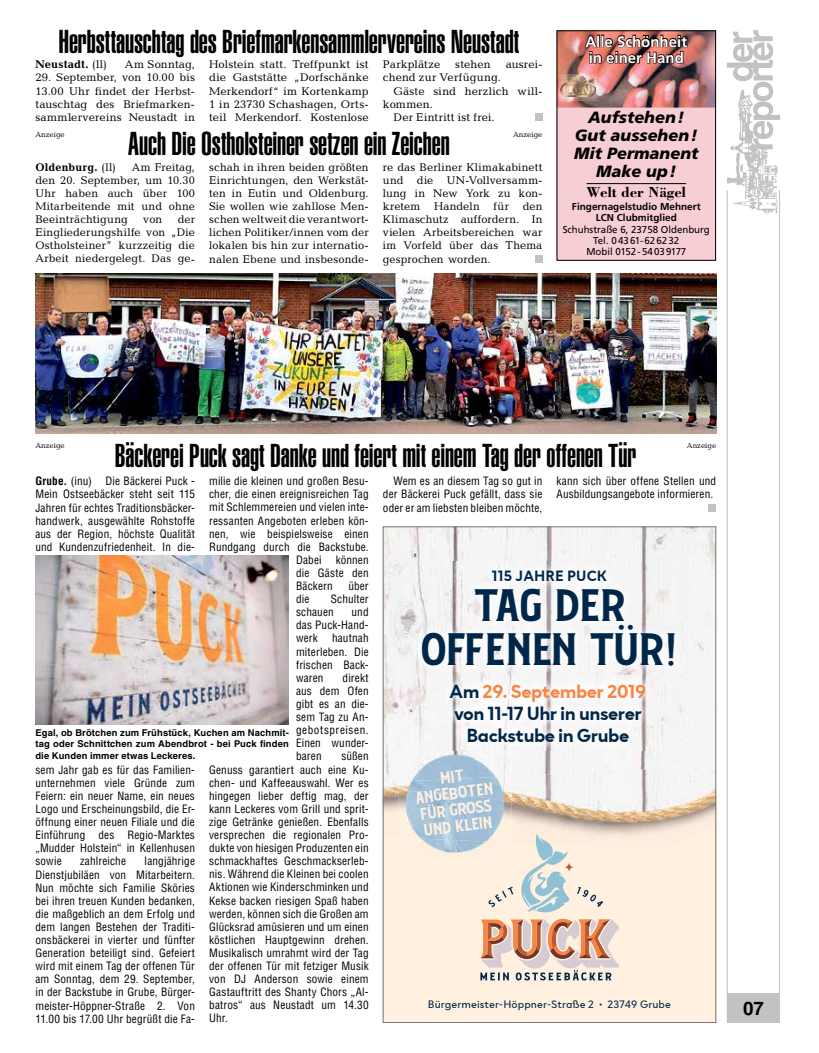
<style>
.page{position:relative;width:819px;height:1053px;background:#fff}
.page>*{position:absolute;margin:0;border:0;box-sizing:border-box;transform-origin:0 0}
.t1{font:45.38px/44px "Bignord";letter-spacing:-.1em;color:#002749;text-align:center}
.t2{font:32.5px "Helvetica LT Std Ultra Comp";letter-spacing:-.005em;color:#000}
.t3{font:700 19.25px/22px "Dacia Spirit";letter-spacing:-.025em;color:#002749;text-align:center}
.t4{font:700 18.75px "Helvetica LT Std";color:#000}
.t5{font:16.62px/16.6px "Bignord";color:#fff0e0;text-align:center}
.t6{font:italic 900 16.25px/18.1px "Frutiger LT Std";color:#000;text-align:center}
.t7{font:700 15.12px "Dacia Spirit";letter-spacing:.01em;color:#002749}
.t8{font:700 15px/16.2px "Frutiger LT Std";color:#fff}
.t9{font:700 15px "Bodoni Std";color:#000}
.t10{font:condensed 11.25px/13.1px "Helvetica LT Std";letter-spacing:.015em;color:#000;text-align:justify}
.t11{font:11.25px/13.1px "Candida Std";letter-spacing:.01em;color:#000;text-align:justify}
.t12{font:700 11.25px "Candida Std";letter-spacing:.01em;color:#000}
.t13{font:11px "Dacia Spirit";letter-spacing:.01em;color:#002749}
.t14{font:10px/11.2px "Frutiger LT Std";color:#000;text-align:center}
.t15{font:700 9.38px/11.2px "Helvetica LT Std";letter-spacing:.015em;color:#000;text-align:justify}
.t16{font:7.5px "Candida Std";color:#000}
.s1{font-weight:400}
.s2{font-weight:700}
.s3{color:#f88545}
</style>
<div class="page">
<div style="left:726px;top:993px;width:53px;height:29px;background:#c3c1c1"></div>
<hr style="left:779px;top:190px;width:1px;height:832px;background:#c3c1c1">
<hr style="left:726px;top:190px;width:1px;height:832px;background:#c3c1c1">
<img style="left:726px;top:149px;width:52px;height:65px">
<svg style="left:726px;top:30px;width:54px;height:119px"></svg>
<img style="left:385px;top:528px;width:329px;height:41px">
<div style="left:674px;top:569px;width:40px;height:190px;background:#f5f5f5"></div>
<img style="left:385px;top:569px;width:39px;height:190px">
<img style="left:424px;top:674px;width:250px;height:23px">
<img style="left:633px;top:697px;width:41px;height:62px">
<img style="left:424px;top:697px;width:16px;height:53px">
<img style="left:538px;top:750px;width:88px;height:9px">
<div style="left:385px;top:759px;width:329px;height:261px;background:#fff0e0"></div>
<img style="left:511px;top:766px;width:203px;height:42px">
<img style="left:385px;top:781px;width:13px;height:56px">
<img style="left:511px;top:801px;width:45px;height:32px">
<img style="left:547px;top:808px;width:89px;height:40px">
<img style="left:636px;top:793px;width:78px;height:56px">
<svg style="left:479px;top:833px;width:140px;height:147px;background:#e3d1c5"></svg>
<img style="left:440px;top:675px;width:214px;height:75px">
<img style="left:413px;top:561px;width:270px;height:113px">
<img style="left:398px;top:750px;width:76px;height:26px">
<img style="left:474px;top:751px;width:37px;height:25px">
<img style="left:398px;top:842px;width:113px;height:14px">
<img style="left:398px;top:776px;width:113px;height:15px">
<img style="left:398px;top:791px;width:113px;height:51px">
<img style="left:440px;top:750px;width:71px;height:1px">
<img style="left:35px;top:555px;width:254px;height:169px">
<div style="left:708px;top:503px;width:8px;height:8px;background:#c3c1c1"></div>
<div style="left:534px;top:255px;width:8px;height:7px;background:#c3c1c1"></div>
<img style="left:35px;top:273px;width:681px;height:160px">
<div style="left:556px;top:30px;width:160px;height:231px;background:#f8ced5"></div>
<img style="left:558px;top:32px;width:156px;height:76px">
<img style="left:584px;top:32px;width:104px;height:45px">
<img style="left:559px;top:74px;width:38px;height:26px">
<img style="left:560px;top:75px;width:35px;height:22px">
<div style="left:556px;top:30px;width:160px;height:231px;border:1px solid #000"></div>
<hr style="left:586px;top:183px;width:100px;height:1px;background:#000">
<div style="left:534px;top:113px;width:8px;height:8px;background:#c3c1c1"></div>
<svg style="left:428px;top:803px;width:5px;height:3px"></svg>
<p class="t2" style="left:58px;top:23px;width:462px">Herbsttauschtag des Briefmarkensammlervereins Neustadt</p>
<p class="t12" style="left:35px;top:58px;width:73px">Neustadt. <span class="s1">(ll)</span></p>
<p class="t11" style="left:125px;top:58px;width:72px">Am Sonntag,</p>
<p class="t11" style="left:35px;top:71px;width:161px">29. September, von 10.00 bis 13.00 Uhr findet der Herbst&shy;tauschtag des Briefmarken&shy;sammlervereins Neustadt in</p>
<p class="t11" style="left:209px;top:58px;width:161px">Holstein statt. Treffpunkt ist die Gaststätte „Dorfschänke Merkendorf“ im Kortenkamp 1 in 23730 Schashagen, Orts&shy;teil Merkendorf. Kostenlose</p>
<p class="t11" style="left:383px;top:58px;width:59px">Parkplätze</p>
<p class="t11" style="left:455px;top:58px;width:37px">stehen</p>
<p class="t11" style="left:505px;top:58px;width:38px">ausrei-</p>
<p class="t11" style="left:383px;top:71px;width:119px">chend zur Verfügung.</p>
<p class="t11" style="left:393px;top:84px;width:150px">Gäste sind herzlich will-</p>
<p class="t11" style="left:383px;top:97px;width:51px">kommen.</p>
<p class="t11" style="left:393px;top:110px;width:103px">Der Eintritt ist frei.</p>
<p class="t2" style="left:128px;top:124px;width:323px">Auch Die Ostholsteiner setzen ein Zeichen</p>
<p class="t16" style="left:35px;top:130px;width:31px">Anzeige</p>
<p class="t16" style="left:513px;top:130px;width:31px">Anzeige</p>
<p class="t11" style="left:35px;top:160px;width:161px;text-indent:96px">Am Freitag, den 20. September, um 10.30<br>Uhr haben auch über 100<br>Mitarbeitende mit und ohne Beeinträchtigung</p>
<p class="t12" style="left:35px;top:160px;width:82px">Oldenburg. <span class="s1">(ll)</span></p>
<p class="t11" style="left:35px;top:213px;width:161px;text-indent:142px">der Eingliederungshilfe von „Die Ostholsteiner” kurzzeitig die Arbeit niedergelegt. Das ge-</p>
<p class="t11" style="left:143px;top:213px;width:20px">von</p>
<p class="t11" style="left:209px;top:160px;width:161px">schah in ihren beiden größten Einrichtungen, den Werkstät&shy;ten in Eutin und Oldenburg.<br>Sie wollen wie zahllose Men&shy;schen weltweit die verantwort&shy;lichen Politiker/innen vom der lokalen bis hin zur internatio&shy;nalen Ebene und insbesonde-</p>
<p class="t11" style="left:383px;top:160px;width:161px">re das Berliner Klimakabinett und die UN-Vollversamm&shy;lung in New York zu kon&shy;kretem Handeln für den Klimaschutz auffordern. In vielen Arbeitsbereichen war im Vorfeld über das Thema gesprochen worden.</p>
<p class="t8" style="left:585px;top:33px;width:103px">Alle Schönheit in einer Hand</p>
<p class="t6" style="left:574px;top:108px;width:126px">Aufstehen!<br>Gut aussehen!<br>Mit Permanent<br>Make up!</p>
<p class="t9" style="left:586px;top:183px;width:101px">Welt der Nägel</p>
<p class="t14" style="left:562px;top:201px;width:149px"><span class="s2">Fingernagelstudio Mehnert<br>LCN Clubmitglied<br></span>Schuhstraße 6, 23758 Oldenburg<br>Tel. 0 43 61 - 62 62 32<br>Mobil 01 52 - 54 03 91 77</p>
<p class="t2" style="left:115px;top:436px;width:523px">Bäckerei Puck sagt Danke und feiert mit einem Tag der offenen Tür</p>
<p class="t10" style="left:35px;top:474px;width:161px"><span class="s2">Grube.</span> (inu) Die Bäckerei Puck - Mein Ostseebäcker steht seit 115<br>Jahren für echtes Traditionsbäcker&shy;handwerk, ausgewählte Rohstoffe aus der Region, höchste Qualität und Kundenzufriedenheit. In die-</p>
<p class="t16" style="left:35px;top:441px;width:31px">Anzeige</p>
<p class="t16" style="left:686px;top:441px;width:31px">Anzeige</p>
<p class="t10" style="left:209px;top:474px;width:161px">milie die kleinen und großen Besu-</p>
<p class="t10" style="left:209px;top:487px;width:161px">cher, die einen ereignisreichen Tag</p>
<p class="t10" style="left:209px;top:500px;width:161px">mit Schlemmereien und vielen inte-</p>
<p class="t10" style="left:209px;top:514px;width:161px">ressanten Angeboten erleben kön-</p>
<p class="t10" style="left:209px;top:527px;width:161px">nen, wie beispielsweise einen</p>
<p class="t10" style="left:209px;top:540px;width:161px">Rundgang durch die Backstube.</p>
<p class="t10" style="left:296px;top:553px;width:74px">Dabei können</p>
<p class="t10" style="left:296px;top:566px;width:74px">die Gäste den</p>
<p class="t10" style="left:296px;top:579px;width:38px">Bäckern</p>
<p class="t10" style="left:348px;top:579px;width:22px">über</p>
<p class="t10" style="left:296px;top:592px;width:15px">die</p>
<p class="t10" style="left:383px;top:474px;width:161px;text-indent:11px">Wem es an diesem Tag so gut in der Bäckerei Puck gefällt, dass sie oder er am liebsten bleiben möchte,</p>
<p class="t10" style="left:556px;top:474px;width:161px">kann sich über offene Stellen und<br>Ausbildungsangebote informieren.</p>
<p class="t7" style="left:492px;top:567px;width:117px">115 JAHRE PUCK</p>
<p class="t1" style="left:418px;top:585px;width:263px">TAG DER<br>OFFENEN TUR!</p>
<p class="t10" style="left:296px;top:592px;width:74px;text-indent:35px">Schulter schauen</p>
<p class="t10" style="left:296px;top:605px;width:74px;text-indent:56px">und das Puck-Hand&shy;werk</p>
<p class="t1" style="left:617px;top:593px;width:21px">..</p>
<p class="t10" style="left:296px;top:631px;width:74px;text-indent:36px">hautnah miterleben. Die frischen Back&shy;waren</p>
<p class="t10" style="left:296px;top:671px;width:74px;text-indent:47px">direkt aus dem Ofen gibt es an die&shy;sem Tag zu An&shy;gebotspreisen.<br>Einen wunder&shy;baren</p>
<p class="t3" style="left:449px;top:680px;width:198px">Am <span class="s3">29. September 2019 </span>von 11-17 Uhr in unserer<br>Backstube in Grube</p>
<p class="t15" style="left:35px;top:727px;width:255px">Egal, ob Brötchen zum Frühstück, Kuchen am Nachmit&shy;tag oder Schnittchen zum Abendbrot - bei Puck finden die Kunden immer etwas Leckeres.</p>
<p class="t10" style="left:209px;top:749px;width:161px;text-indent:132px">süßen Genuss garantiert auch eine Ku&shy;chen- und Kaffeeauswahl. Wer es hingegen lieber deftig mag, der kann Leckeres vom Grill und sprit&shy;zige Getränke genießen. Ebenfalls versprechen die regionalen Pro&shy;dukte von hiesigen Produzenten ein schmackhaftes Geschmackserleb&shy;nis. Während die Kleinen bei coolen Aktionen wie Kinderschminken und Kekse backen riesigen Spaß haben werden, können sich die Großen am Glücksrad amüsieren und um einen köstlichen Hauptgewinn drehen.<br>Musikalisch umrahmt wird der Tag der offenen Tür mit fetziger Musik von DJ Anderson sowie einem Gastauftritt des Shanty Chors „Al&shy;batros“ aus Neustadt um 14.30<br>Uhr.</p>
<p class="t10" style="left:35px;top:763px;width:161px">sem Jahr gab es für das Familien&shy;unternehmen viele Gründe zum Feiern: ein neuer Name, ein neues Logo und Erscheinungsbild, die Er&shy;öffnung einer neuen Filiale und die Einführung des Regio-Marktes „Mudder Holstein“ in Kellenhusen sowie</p>
<p class="t5" style="left:411px;top:773px;width:82px;rotate:-7deg">MIT<br>ANGEBOTEN<br>FUR GROSS<br>UND KLEIN</p>
<p class="t10" style="left:35px;top:854px;width:161px;text-indent:109px">langjährige Dienstjubiläen von Mitarbeitern.<br>Nun möchte sich Familie Sköries bei ihren treuen Kunden bedanken, die maßgeblich an dem Erfolg und dem langen Bestehen der Traditi&shy;onsbäckerei in vierter und fünfter Generation beteiligt sind. Gefeiert wird mit einem Tag der offenen Tür am Sonntag, dem 29. September, in der Backstube in Grube, Bürger&shy;meister-Höppner-Straße 2. Von 11.00 bis 17.00 Uhr begrüßt die Fa-</p>
<p class="t10" style="left:80px;top:854px;width:47px">zahlreiche</p>
<p class="t13" style="left:428px;top:995px;width:244px">Bürgermeister-Höppner-Straße 2 • 23749 Grube</p>
<p class="t4" style="left:743px;top:996px;width:22px">07</p>
</div>
